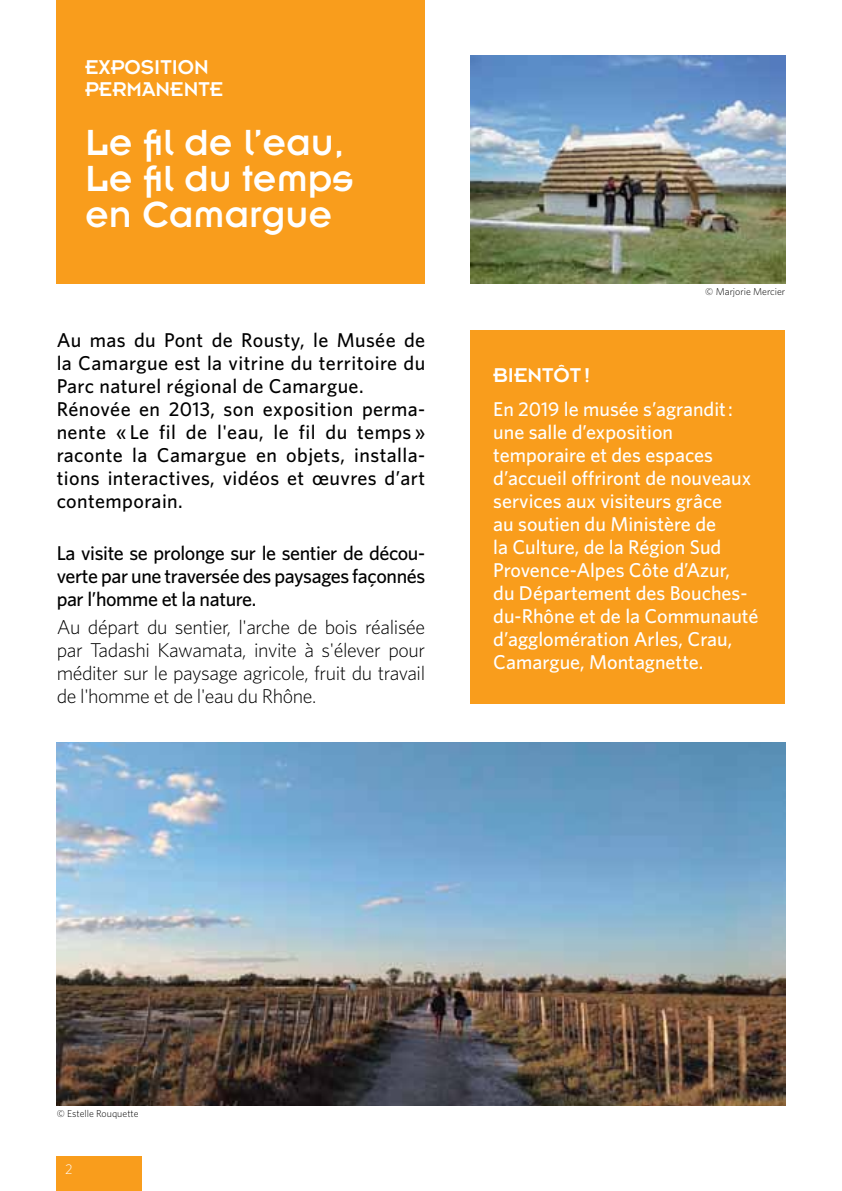
<style>
.page{position:relative;width:842px;height:1191px;background:#fff}
.page>*{position:absolute;margin:0;border:0;box-sizing:border-box;transform-origin:0 0}
.t1{font:40px/36px "Insignia A";color:#fff}
.t2{font:22px/22px "Insignia";color:#fff}
.t3{font:500 20px/23px "Whitney HTF";letter-spacing:.02em;color:#000}
.t4{font:500 20px/23px "Whitney HTF";color:#fff}
.t5{font:300 20px/23px "Whitney HTF";letter-spacing:-.02em;color:#000;text-align:justify}
.t6{font:300 14px "Whitney HTF";color:#fff}
.t7{font:300 10px "Whitney";color:#000}
</style>
<div class="page">
<div style="left:57px;top:1157px;width:85px;height:34px;background:#f99d1c"></div>
<img style="left:471px;top:56px;width:314px;height:228px">
<img style="left:57px;top:743px;width:728px;height:363px">
<div style="left:57px;top:0;width:368px;height:284px;background:#f99d1c"></div>
<div style="left:471px;top:330px;width:314px;height:373px;background:#f99d1c"></div>
<p class="t2" style="left:85px;top:56px;width:138px">EXPOSITION<br>PERMANENTE</p>
<h1 class="t1" style="left:85px;top:124px;width:270px">Le fil de l’eau,<br>Le fil du temps en Camargue</h1>
<p class="t3" style="left:57px;top:328px;width:370px">Au mas du Pont de Rousty, le Musée de la Camargue est la vitrine du territoire du Parc naturel régional de Camargue.<br>Rénovée en 2013, son exposition perma&shy;nente « Le fil de l'eau, le fil du temps » raconte la Camargue en objets, installa&shy;tions interactives, vidéos et œuvres d’art contemporain.</p>
<p class="t3" style="left:57px;top:540px;width:370px;text-align:justify">La visite se prolonge sur le sentier de décou&shy;verte par une traversée des paysages façonnés par l’homme et la nature.</p>
<p class="t5" style="left:57px;top:615px;width:370px">Au départ du sentier, l'arche de bois réalisée par Tadashi Kawamata, invite à s'élever pour méditer sur le paysage agricole, fruit du travail de l'homme et de l'eau du Rhône.</p>
<p class="t7" style="left:705px;top:286px;width:81px">© Marjorie Mercier</p>
<p class="t2" style="left:493px;top:364px;width:98px">BIENTÔT!</p>
<p class="t4" style="left:493px;top:397px;width:267px">En 2019 le musée s’agrandit : une salle d’exposition temporaire et des espaces d’accueil offriront de nouveaux services aux visiteurs grâce<br>au soutien du Ministère de<br>la Culture, de la Région Sud<br>Provence-Alpes Côte d’Azur,<br>du Département des Bouches&shy;du-Rhône et de la Communauté d’agglomération Arles, Crau,<br>Camargue, Montagnette.</p>
<p class="t7" style="left:57px;top:1108px;width:83px">© Estelle Rouquette</p>
<p class="t6" style="left:65px;top:1161px;width:9px">2</p>
</div>
